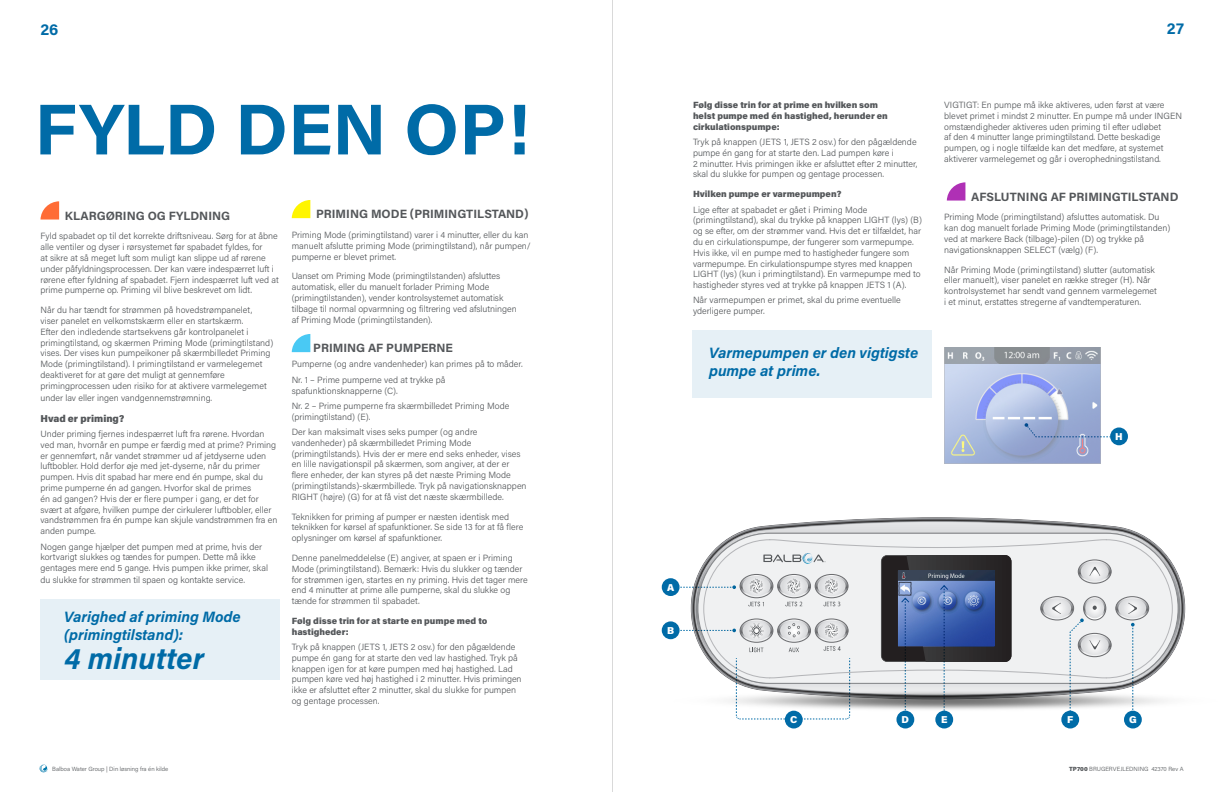
<style>
.page{position:relative;width:1224px;height:792px;background:#fff}
.page>*{position:absolute;margin:0;border:0;box-sizing:border-box;transform-origin:0 0}
.t1{font:700 72px "Acumin Pro";color:#006ba7}
.t2{font:italic 700 30px "Acumin Pro";color:#006ba7}
.t3{font:700 16px "Acumin Pro";color:#006ba7}
.t4{font:italic 700 15px/18px "Acumin Pro";color:#006ba7}
.t5{font:700 12px "Acumin Pro";color:#54575a}
.t6{font:900 10px "Acumin Pro";color:#54575a}
.t7{font:900 10px "Acumin Pro";color:#fff}
.t8{font:300 9px/10.8px "Acumin Pro";color:#54575a}
.t9{font:900 9px/10.8px "Acumin Pro";color:#54575a}
.t10{font:300 6px "Acumin Pro";color:#54575a}
.s1{font-weight:900}
</style>
<div class="page">
<svg style="left:696px;top:522px;width:485px;height:118px"></svg>
<svg style="left:698px;top:533px;width:480px;height:119px"></svg>
<svg style="left:703px;top:539px;width:470px;height:138px"></svg>
<div style="left:1116px;top:596px;width:33px;height:24px;border:1px solid #6c6d70;border-radius:50%"></div>
<div style="left:1041px;top:596px;width:33px;height:24px;border:1px solid #6c6d70;border-radius:50%"></div>
<svg style="left:1078px;top:560px;width:33px;height:23px"></svg>
<svg style="left:763px;top:553px;width:63px;height:11px"></svg>
<img style="left:850px;top:677px;width:314px;height:38px">
<svg style="left:40px;top:201px;width:19px;height:19px"></svg>
<svg style="left:947px;top:182px;width:18px;height:19px"></svg>
<div style="left:692px;top:331px;width:240px;height:67px;background:#e6f0f6"></div>
<div style="left:41px;top:600px;width:239px;height:80px;background:#e6f0f6"></div>
<hr style="left:613px;top:0;width:1px;height:792px;background:#231f20">
<svg style="left:39px;top:764px;width:9px;height:9px"></svg>
<svg style="left:292px;top:200px;width:18px;height:18px"></svg>
<svg style="left:292px;top:334px;width:18px;height:18px"></svg>
<div style="left:785px;top:711px;width:18px;height:18px;background:#006ba7;border-radius:50%"></div>
<svg style="left:674px;top:574px;width:174px;height:32px"></svg>
<div style="left:662px;top:578px;width:18px;height:18px;background:#006ba7;border-radius:50%"></div>
<svg style="left:935px;top:711px;width:18px;height:18px"></svg>
<svg style="left:881px;top:555px;width:130px;height:168px"></svg>
<div style="left:896px;top:711px;width:18px;height:18px;background:#006ba7;border-radius:50%"></div>
<svg style="left:1061px;top:711px;width:18px;height:18px"></svg>
<img style="left:944px;top:347px;width:156px;height:117px">
<div style="left:1110px;top:427px;width:18px;height:18px;background:#006ba7;border-radius:50%"></div>
<svg style="left:1025px;top:423px;width:86px;height:15px"></svg>
<svg style="left:1041px;top:597px;width:108px;height:127px"></svg>
<div style="left:1124px;top:711px;width:18px;height:18px;background:#006ba7;border-radius:50%"></div>
<svg style="left:672px;top:619px;width:178px;height:101px"></svg>
<div style="left:662px;top:621px;width:18px;height:18px;background:#006ba7;border-radius:50%"></div>
<h3 class="t3" style="left:40px;top:18px;width:20px">26</h3>
<h3 class="t3" style="left:1167px;top:17px;width:19px">27</h3>
<h1 class="t1" style="left:34px;top:79px;width:496px">FYLD DEN OP!</h1>
<p class="t5" style="left:65px;top:207px;width:167px">KLARGØRING OG FYLDNING</p>
<p class="t8" style="left:40px;top:230px;width:240px">Fyld spabadet op til det korrekte driftsniveau. Sørg for at åbne alle ventiler og dyser i rørsystemet før spabadet fyldes, for<br>at sikre at så meget luft som muligt kan slippe ud af rørene under påfyldningsprocessen. Der kan være indespærret luft i rørene efter fyldning af spabadet. Fjern indespærret luft ved at prime pumperne op. Priming vil blive beskrevet om lidt.</p>
<p class="t8" style="left:40px;top:304px;width:234px">Når du har tændt for strømmen på hovedstrømpanelet,<br>viser panelet en velkomstskærm eller en startskærm.<br>Efter den indledende startsekvens går kontrolpanelet i primingtilstand, og skærmen Priming Mode (primingtilstand) vises. Der vises kun pumpeikoner på skærmbilledet Priming Mode (primingtilstand). I primingtilstand er varmelegemet deaktiveret for at gøre det muligt at gennemføre primingprocessen uden risiko for at aktivere varmelegemet</p>
<p class="t8" style="left:40px;top:392px;width:173px">under lav eller ingen vandgennemstrømning.</p>
<p class="t6" style="left:40px;top:411px;width:85px">Hvad er priming?</p>
<p class="t8" style="left:40px;top:428px;width:239px">Under priming fjernes indespærret luft fra rørene. Hvordan ved man, hvornår en pumpe er færdig med at prime? Priming er gennemført, når vandet strømmer ud af jetdyserne uden luftbobler. Hold derfor øje med jet-dyserne, når du primer pumpen. Hvis dit spabad har mere end én pumpe, skal du prime pumperne én ad gangen. Hvorfor skal de primes<br>én ad gangen? Hvis der er flere pumper i gang, er det for svært at afgøre, hvilken pumpe der cirkulerer luftbobler, eller vandstrømmen fra én pumpe kan skjule vandstrømmen fra en anden pumpe.</p>
<p class="t8" style="left:40px;top:541px;width:229px">Nogen gange hjælper det pumpen med at prime, hvis der kortvarigt slukkes og tændes for pumpen. Dette må ikke gentages mere end 5 gange. Hvis pumpen ikke primer, skal</p>
<p class="t8" style="left:40px;top:574px;width:206px">du slukke for strømmen til spaen og kontakte service.</p>
<p class="t4" style="left:64px;top:607px;width:178px">Varighed af priming Mode (primingtilstand):</p>
<p class="t2" style="left:64px;top:637px;width:142px">4 minutter</p>
<p class="t5" style="left:316px;top:206px;width:214px">PRIMING MODE (PRIMINGTILSTAND)</p>
<p class="t8" style="left:292px;top:229px;width:241px">Priming Mode (primingtilstand) varer i 4 minutter, eller du kan manuelt afslutte priming Mode (primingtilstand), når pumpen/ pumperne er blevet primet.</p>
<p class="t8" style="left:292px;top:270px;width:227px">Uanset om Priming Mode (primingtilstanden) afsluttes automatisk, eller du manuelt forlader Priming Mode (primingtilstanden), vender kontrolsystemet automatisk tilbage til normal opvarmning og filtrering ved afslutningen af Priming Mode (primingtilstanden).</p>
<p class="t5" style="left:313px;top:340px;width:141px">PRIMING AF PUMPERNE</p>
<p class="t8" style="left:292px;top:359px;width:232px">Pumperne (og andre vandenheder) kan primes på to måder.</p>
<p class="t8" style="left:292px;top:374px;width:155px">Nr. 1 – Prime pumperne ved at trykke på spafunktionsknapperne (C).</p>
<p class="t8" style="left:292px;top:400px;width:219px">Nr. 2 – Prime pumperne fra skærmbilledet Priming Mode (primingtilstand) (E).</p>
<p class="t8" style="left:292px;top:426px;width:236px">Der kan maksimalt vises seks pumper (og andre vandenheder) på skærmbilledet Priming Mode (primingtilstands). Hvis der er mere end seks enheder, vises en lille navigationspil på skærmen, som angiver, at der er flere enheder, der kan styres på det næste Priming Mode (primingtilstands)-skærmbillede. Tryk på navigationsknappen RIGHT (højre) (G) for at få vist det næste skærmbillede.</p>
<p class="t8" style="left:292px;top:511px;width:233px">Teknikken for priming af pumper er næsten identisk med teknikken for kørsel af spafunktioner. Se side 13 for at få flere oplysninger om kørsel af spafunktioner.</p>
<p class="t8" style="left:292px;top:552px;width:237px">Denne panelmeddelelse (E) angiver, at spaen er i Priming Mode (primingtilstand). Bemærk: Hvis du slukker og tænder for strømmen igen, startes en ny priming. Hvis det tager mere end 4 minutter at prime alle pumperne, skal du slukke og tænde for strømmen til spabadet.</p>
<p class="t9" style="left:292px;top:615px;width:197px">Følg disse trin for at starte en pumpe med to hastigheder:</p>
<p class="t8" style="left:292px;top:641px;width:231px">Tryk på knappen (JETS 1, JETS 2 osv.) for den pågældende pumpe én gang for at starte den ved lav hastighed. Tryk på knappen igen for at køre pumpen med høj hastighed. Lad pumpen køre ved høj hastighed i 2 minutter. Hvis primingen ikke er afsluttet efter 2 minutter, skal du slukke for pumpen og gentage processen.</p>
<p class="t10" style="left:52px;top:765px;width:118px">Balboa Water Group | Din løsning fra én kilde</p>
<p class="t9" style="left:693px;top:99px;width:196px">Følg disse trin for at prime en hvilken som helst pumpe med én hastighed, herunder en cirkulationspumpe:</p>
<p class="t8" style="left:693px;top:136px;width:226px">Tryk på knappen (JETS 1, JETS 2 osv.) for den pågældende pumpe én gang for at starte den. Lad pumpen køre i<br>2 minutter. Hvis primingen ikke er afsluttet efter 2 minutter, skal du slukke for pumpen og gentage processen.</p>
<p class="t9" style="left:693px;top:188px;width:150px">Hvilken pumpe er varmepumpen?</p>
<p class="t8" style="left:693px;top:204px;width:230px">Lige efter at spabadet er gået i Priming Mode (primingtilstand), skal du trykke på knappen LIGHT (lys) (B) og se efter, om der strømmer vand. Hvis det er tilfældet, har du en cirkulationspumpe, der fungerer som varmepumpe.<br>Hvis ikke, vil en pumpe med to hastigheder fungere som varmepumpe. En cirkulationspumpe styres med knappen LIGHT (lys) (kun i primingtilstand). En varmepumpe med to hastigheder styres ved at trykke på knappen JETS 1 (A).</p>
<p class="t8" style="left:693px;top:295px;width:209px">Når varmepumpen er primet, skal du prime eventuelle yderligere pumper.</p>
<p class="t4" style="left:709px;top:343px;width:211px">Varmepumpen er den vigtigste pumpe at prime.</p>
<p class="t8" style="left:944px;top:99px;width:239px">VIGTIGT: En pumpe må ikke aktiveres, uden først at være blevet primet i mindst 2 minutter. En pumpe må under INGEN omstændigheder aktiveres uden priming til efter udløbet<br>af den 4 minutter lange primingtilstand. Dette beskadige pumpen, og i nogle tilfælde kan det medføre, at systemet aktiverer varmelegemet og går i overophedningstilstand.</p>
<p class="t5" style="left:971px;top:188px;width:209px">AFSLUTNING AF PRIMINGTILSTAND</p>
<p class="t8" style="left:944px;top:211px;width:228px">Priming Mode (primingtilstand) afsluttes automatisk. Du kan dog manuelt forlade Priming Mode (primingtilstanden) ved at markere Back (tilbage)-pilen (D) og trykke på navigationsknappen SELECT (vælg) (F).</p>
<p class="t8" style="left:944px;top:264px;width:214px">Når Priming Mode (primingtilstand) slutter (automatisk eller manuelt), viser panelet en række streger (H). Når kontrolsystemet har sendt vand gennem varmelegemet i et minut, erstattes stregerne af vandtemperaturen.</p>
<p class="t7" style="left:1115px;top:429px;width:9px">H</p>
<p class="t7" style="left:667px;top:580px;width:9px">A</p>
<p class="t7" style="left:667px;top:623px;width:9px">B</p>
<p class="t7" style="left:790px;top:712px;width:9px">C</p>
<p class="t7" style="left:902px;top:712px;width:9px">D</p>
<p class="t7" style="left:941px;top:712px;width:8px">E</p>
<p class="t7" style="left:1067px;top:712px;width:8px">F</p>
<p class="t7" style="left:1129px;top:712px;width:9px">G</p>
<p class="t10" style="left:1069px;top:765px;width:116px"><span class="s1">TP700</span> BRUGERVEJLEDNING 42370 Rev A</p>
</div>
